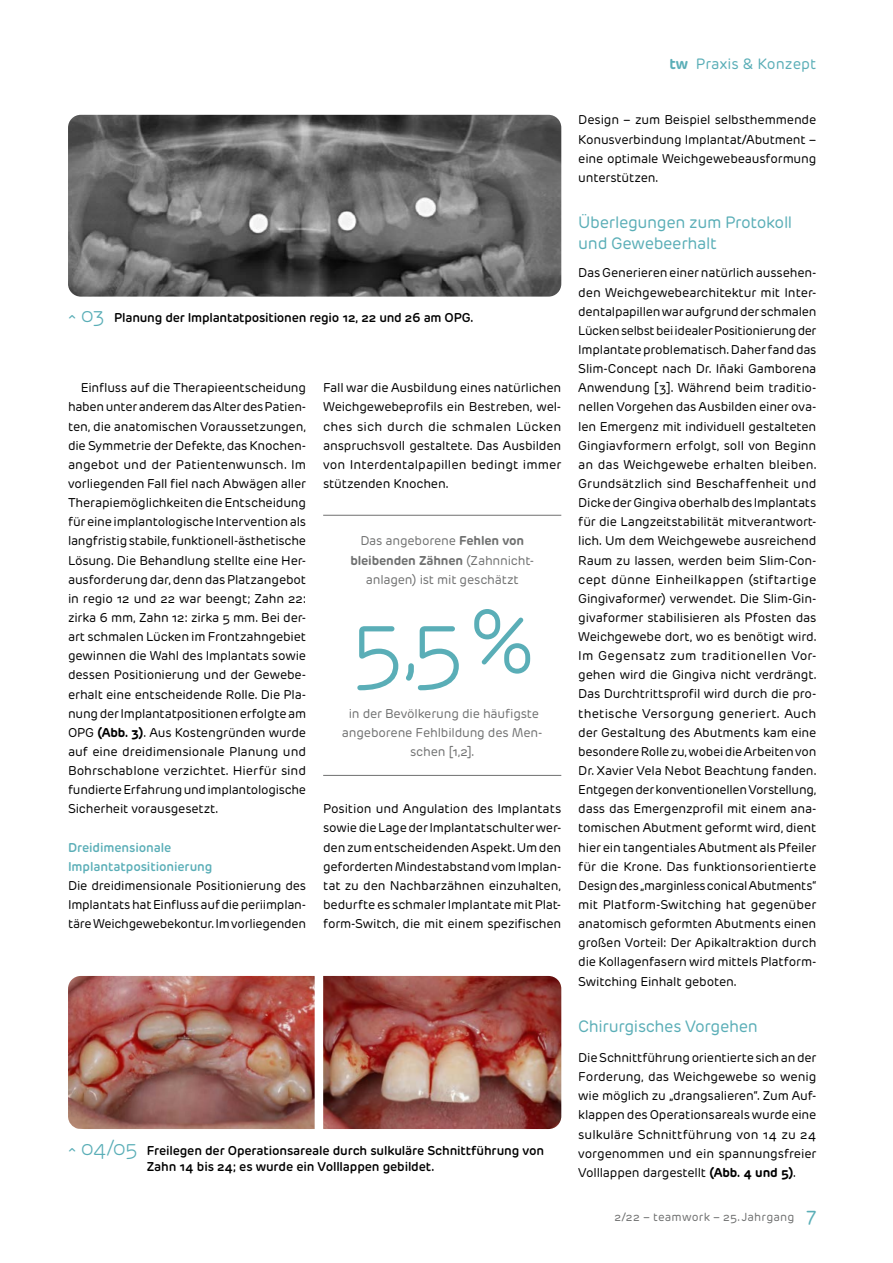
<style>
.page{position:relative;width:893px;height:1263px;background:#fff}
.page>*{position:absolute;margin:0;border:0;box-sizing:border-box;transform-origin:0 0}
.t1{font:300 90px "Rubrik New";color:#5aaeb7}
.t2{font:16.5px/21px "Rubrik New";letter-spacing:-.025em;color:#5aaeb7}
.t3{font:15px "Rubrik New";color:#5aaeb7}
.t4{font:12.75px/19.2px "Rubrik New";letter-spacing:-.015em;color:#000;text-align:justify}
.t5{font:600 12.75px/16.5px "Rubrik New";letter-spacing:-.015em;color:#000}
.t6{font:12.75px/19.2px "Rubrik New";letter-spacing:-.015em;color:#6f7070;text-align:center}
.t7{font:600 12.75px/19.2px "Rubrik New";letter-spacing:-.01em;color:#5aaeb7}
.t8{font:11.7px "Rubrik New";letter-spacing:.02em;color:#6f7070}
.s1{font-weight:300;font-size:21px;color:#5aaeb7}
.s2{font-weight:700}
.s3{font-size:19.5px;color:#5aaeb7}
</style>
<div class="page">
<img style="left:68px;top:115px;width:493px;height:182px">
<img style="left:68px;top:976px;width:247px;height:153px">
<img style="left:323px;top:976px;width:238px;height:153px">
<hr style="left:323px;top:515px;width:238px;height:1px;background:#6f7070">
<hr style="left:323px;top:775px;width:238px;height:1px;background:#6f7070">
<p class="t5" style="left:81px;top:310px;width:394px"><span class="s1">03</span> Planung der Implantatpositionen regio 12, 22 und 26 am OPG.</p>
<p class="t4" style="left:68px;top:378px;width:240px;text-indent:13px">Einfluss auf die Therapieentscheidung haben unter anderem das Alter des Patien&shy;ten, die anatomischen Voraussetzungen, die Symmetrie der Defekte, das Knochen&shy;angebot und der Patientenwunsch. Im vorliegenden Fall fiel nach Abwägen aller Therapiemöglichkeiten die Entscheidung für eine implantologische Intervention als langfristig stabile, funktionell-ästhetische Lösung. Die Behandlung stellte eine Her&shy;ausforderung dar, denn das Platzangebot in regio 12 und 22 war beengt; Zahn 22: zirka 6 mm, Zahn 12: zirka 5 mm. Bei der&shy;art schmalen Lücken im Frontzahngebiet gewinnen die Wahl des Implantats sowie dessen Positionierung und der Gewebe&shy;erhalt eine entscheidende Rolle. Die Pla&shy;nung der Implantatpositionen erfolgte am OPG <span class="s2">(Abb. 3)</span>. Aus Kostengründen wurde auf eine dreidimensionale Planung und Bohrschablone verzichtet. Hierfür sind fundierte Erfahrung und implantologische Sicherheit vorausgesetzt.</p>
<p class="t7" style="left:68px;top:838px;width:146px">Dreidimensionale<br>Implantatpositionierung</p>
<p class="t4" style="left:68px;top:876px;width:240px">Die dreidimensionale Positionierung des Implantats hat Einfluss auf die periimplan&shy;täre Weichgewebekontur. Im vorliegenden</p>
<p class="t4" style="left:323px;top:378px;width:240px">Fall war die Ausbildung eines natürlichen Weichgewebeprofils ein Bestreben, wel&shy;ches sich durch die schmalen Lücken anspruchsvoll gestaltete. Das Ausbilden von Interdentalpapillen bedingt immer stützenden Knochen.</p>
<p class="t6" style="left:350px;top:532px;width:184px">Das angeborene <span class="s2">Fehlen von bleibenden Zähnen</span> (Zahnnicht&shy;anlagen) ist mit geschätzt</p>
<h1 class="t1" style="left:350px;top:589px;width:185px">5,5%</h1>
<p class="t6" style="left:342px;top:704px;width:202px">in der Bevölkerung die häufigste angeborene Fehlbildung des Men&shy;schen [1,2].</p>
<p class="t4" style="left:323px;top:799px;width:240px">Position und Angulation des Implantats sowie die Lage der Implantatschulter wer&shy;den zum entscheidenden Aspekt. Um den geforderten Mindestabstand vom Implan&shy;tat zu den Nachbarzähnen einzuhalten, bedurfte es schmaler Implantate mit Plat&shy;form-Switch, die mit einem spezifischen</p>
<p class="t5" style="left:147px;top:1142px;width:399px;text-indent:-66px"><span class="s1">04/05</span> Freilegen der Operationsareale durch sulkuläre Schnittführung von<br>Zahn 14 bis 24; es wurde ein Volllappen gebildet.</p>
<p class="t3" style="left:669px;top:55px;width:148px"><span class="s2">tw</span> Praxis &amp; Konzept</p>
<p class="t4" style="left:578px;top:111px;width:240px">Design – zum Beispiel selbsthemmende Konusverbindung Implantat/Abutment – eine optimale Weichgewebeausformung unterstützen.</p>
<p class="t2" style="left:578px;top:212px;width:216px">Überlegungen zum Protokoll und Gewebeerhalt</p>
<p class="t4" style="left:578px;top:264px;width:240px">Das Generieren einer natürlich aussehen&shy;den Weichgewebearchitektur mit Inter&shy;dentalpapillen war aufgrund der schmalen Lücken selbst bei idealer Positionierung der Implantate problematisch. Daher fand das Slim-Concept nach Dr. Iñaki Gamborena Anwendung [3]. Während beim traditio&shy;nellen Vorgehen das Ausbilden einer ova&shy;len Emergenz mit individuell gestalteten Gingiavformern erfolgt, soll von Beginn an das Weichgewebe erhalten bleiben.<br>Grundsätzlich sind Beschaffenheit und Dicke der Gingiva oberhalb des Implantats für die Langzeitstabilität mitverantwort&shy;lich. Um dem Weichgewebe ausreichend Raum zu lassen, werden beim Slim-Con&shy;cept dünne Einheilkappen (stiftartige Gingivaformer) verwendet. Die Slim-Gin&shy;givaformer stabilisieren als Pfosten das Weichgewebe dort, wo es benötigt wird.<br>Im Gegensatz zum traditionellen Vor&shy;gehen wird die Gingiva nicht verdrängt.<br>Das Durchtrittsprofil wird durch die pro&shy;thetische Versorgung generiert. Auch der Gestaltung des Abutments kam eine besondere Rolle zu, wobei die Arbeiten von Dr. Xavier Vela Nebot Beachtung fanden.<br>Entgegen der konventionellen Vorstellung, dass das Emergenzprofil mit einem ana&shy;tomischen Abutment geformt wird, dient hier ein tangentiales Abutment als Pfeiler für die Krone. Das funktionsorientierte Design des „marginless conical Abutments“ mit Platform-Switching hat gegenüber anatomisch geformten Abutments einen großen Vorteil: Der Apikaltraktion durch die Kollagenfasern wird mittels Platform-Switching Einhalt geboten.</p>
<p class="t2" style="left:578px;top:1016px;width:181px">Chirurgisches Vorgehen</p>
<p class="t4" style="left:578px;top:1048px;width:240px">Die Schnittführung orientierte sich an der Forderung, das Weichgewebe so wenig wie möglich zu „drangsalieren“. Zum Auf&shy;klappen des Operationsareals wurde eine sulkuläre Schnittführung von 14 zu 24 vorgenommen und ein spannungsfreier Volllappen dargestellt <span class="s2">(Abb. 4 und 5)</span>.</p>
<p class="t8" style="left:614px;top:1210px;width:204px">2/22 – teamwork – 25.Jahrgang <span class="s3">7</span></p>
</div>
